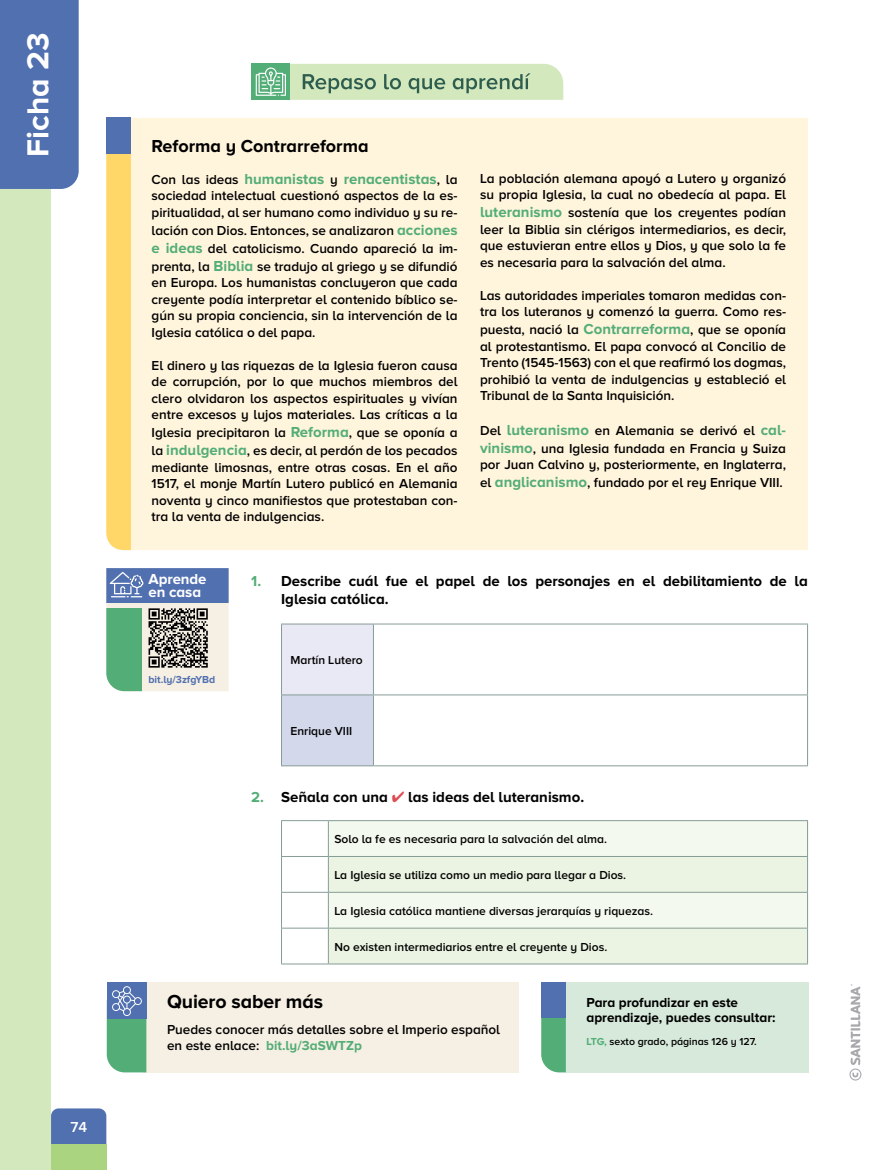
<style>
.page{position:relative;width:893px;height:1170px;background:#fff}
.page>*{position:absolute;margin:0;border:0;box-sizing:border-box;transform-origin:0 0}
.t1{font:700 31.5px "Proxima Nova A";color:#fff}
.t2{font:700 19.5px "Proxima Nova A";letter-spacing:-.005em;color:#000}
.t3{font:700 18px "Proxima Nova A";color:#000}
.t4{font:700 15px/18px "Proxima Nova A";color:#000}
.t5{font:700 15px "Proxima Nova A";color:#53ad77}
.t6{font:700 15px/13.5px "Proxima Nova A";letter-spacing:-.005em;color:#fff}
.t7{font:600 15px "Proxima Nova A";color:#fff}
.t8{font:600 13.5px/16.5px "Proxima Nova A";color:#000}
.t9{font:700 13.5px/15px "Proxima Nova A";color:#000}
.t10{font:600 12px "Proxima Nova A";color:#000}
.t11{font:600 10.5px "Proxima Nova A";color:#000}
.t12{font:700 10.5px "Proxima Nova A";letter-spacing:-.005em;color:#5170b0}
.s1{font-weight:600;font-size:13.5px;color:#000}
.s2{font-weight:700;font-size:15px;color:#53ad77}
.s3{color:#53ad77}
.s4{color:#dc4e54}
.s5{font-weight:700;color:#53ad77}
</style>
<div class="page">
<div style="left:0;top:172px;width:51px;height:997px;background:#d3e8bc"></div>
<div style="left:0;top:0;width:79px;height:189px;background:#5170b0"></div>
<div style="left:51px;top:1108px;width:55px;height:36px;background:#5170b0"></div>
<div style="left:51px;top:1144px;width:55px;height:25px;background:#abd481"></div>
<div style="left:131px;top:118px;width:677px;height:432px;background:#fff4dc"></div>
<div style="left:106px;top:154px;width:25px;height:396px;background:#ffd668"></div>
<div style="left:106px;top:118px;width:25px;height:36px;background:#5170b0"></div>
<div style="left:281px;top:624px;width:92px;height:71px;background:#e8e9f4"></div>
<svg style="left:374px;top:624px;width:433px;height:72px"></svg>
<div style="left:281px;top:695px;width:92px;height:70px;background:#d4d8eb"></div>
<hr style="left:281px;top:624px;width:1px;height:70px;background:#869c96">
<hr style="left:281px;top:623px;width:92px;height:1px;background:#869c96">
<hr style="left:373px;top:624px;width:1px;height:70px;background:#869c96">
<hr style="left:373px;top:623px;width:435px;height:1px;background:#869c96">
<hr style="left:807px;top:624px;width:1px;height:70px;background:#869c96">
<hr style="left:373px;top:694px;width:435px;height:1px;background:#869c96">
<hr style="left:807px;top:695px;width:1px;height:70px;background:#869c96">
<hr style="left:373px;top:765px;width:435px;height:1px;background:#869c96">
<hr style="left:281px;top:695px;width:1px;height:70px;background:#869c96">
<hr style="left:281px;top:694px;width:92px;height:1px;background:#869c96">
<hr style="left:373px;top:695px;width:1px;height:70px;background:#869c96">
<hr style="left:281px;top:765px;width:92px;height:1px;background:#869c96">
<div style="left:329px;top:821px;width:478px;height:35px;background:#f4f9ef"></div>
<svg style="left:329px;top:857px;width:478px;height:106px;fill:#ebf4e2"></svg>
<hr style="left:281px;top:820px;width:47px;height:1px;background:#869c96">
<hr style="left:281px;top:821px;width:1px;height:35px;background:#869c96">
<hr style="left:328px;top:820px;width:480px;height:1px;background:#869c96">
<hr style="left:328px;top:821px;width:1px;height:35px;background:#869c96">
<hr style="left:807px;top:821px;width:1px;height:35px;background:#869c96">
<hr style="left:281px;top:856px;width:47px;height:1px;background:#869c96">
<hr style="left:281px;top:856px;width:1px;height:35px;background:#869c96">
<hr style="left:328px;top:856px;width:480px;height:1px;background:#869c96">
<hr style="left:328px;top:856px;width:1px;height:35px;background:#869c96">
<hr style="left:807px;top:856px;width:1px;height:35px;background:#869c96">
<hr style="left:281px;top:891px;width:47px;height:1px;background:#869c96">
<hr style="left:281px;top:892px;width:1px;height:35px;background:#869c96">
<hr style="left:328px;top:891px;width:480px;height:1px;background:#869c96">
<hr style="left:328px;top:892px;width:1px;height:35px;background:#869c96">
<hr style="left:807px;top:892px;width:1px;height:35px;background:#869c96">
<hr style="left:281px;top:927px;width:47px;height:1px;background:#869c96">
<hr style="left:281px;top:928px;width:1px;height:35px;background:#869c96">
<hr style="left:328px;top:927px;width:480px;height:1px;background:#869c96">
<hr style="left:328px;top:928px;width:1px;height:35px;background:#869c96">
<hr style="left:807px;top:928px;width:1px;height:35px;background:#869c96">
<hr style="left:281px;top:963px;width:47px;height:1px;background:#869c96">
<hr style="left:328px;top:963px;width:480px;height:1px;background:#869c96">
<svg style="left:251px;top:64px;width:312px;height:36px;background:#b6d4ab"></svg>
<div style="left:143px;top:982px;width:376px;height:90px;background:#f6efe3"></div>
<div style="left:107px;top:982px;width:39px;height:36px;background:#5170b0"></div>
<svg style="left:107px;top:986px;width:39px;height:86px"></svg>
<div style="left:565px;top:982px;width:243px;height:90px;background:#d7e9db"></div>
<svg style="left:541px;top:1018px;width:25px;height:54px"></svg>
<div style="left:541px;top:982px;width:25px;height:36px;background:#5170b0"></div>
<svg style="left:106px;top:568px;width:123px;height:123px;background:#90a6a8"></svg>
<svg style="left:849px;top:984px;width:12px;height:96px"></svg>
<h1 class="t1" style="left:20px;top:157px;width:125px;rotate:-90deg">Ficha 23</h1>
<p class="t7" style="left:70px;top:1118px;width:18px">74</p>
<h3 class="t3" style="left:152px;top:136px;width:219px">Reforma y Contrarreforma</h3>
<p class="t5" style="left:152px;top:170px;width:308px"><span class="s1">Con las ideas</span> humanistas <span class="s1">y</span> renacentistas<span class="s1">, la</span></p>
<p class="t8" style="left:152px;top:187px;width:307px">sociedad intelectual cuestionó aspectos de la es&shy;piritualidad, al ser humano como individuo y su re-</p>
<p class="t8" style="left:152px;top:221px;width:308px;line-height:18px;text-align:justify">lación con Dios. Entonces, se analizaron <span class="s2">acciones e ideas</span> del catolicismo. Cuando apareció la im&shy;prenta, la <span class="s2">Biblia</span> se tradujo al griego y se difundió</p>
<p class="t8" style="left:152px;top:274px;width:308px;text-align:justify">en Europa. Los humanistas concluyeron que cada creyente podía interpretar el contenido bíblico se&shy;gún su propia conciencia, sin la intervención de la Iglesia católica o del papa.</p>
<p class="t8" style="left:152px;top:357px;width:308px;text-align:justify">El dinero y las riquezas de la Iglesia fueron causa de corrupción, por lo que muchos miembros del clero olvidaron los aspectos espirituales y vivían entre excesos y lujos materiales. Las críticas a la</p>
<p class="t8" style="left:152px;top:423px;width:308px;line-height:18px">Iglesia precipitaron la <span class="s2">Reforma</span>, que se oponía a la <span class="s2">indulgencia</span>, es decir, al perdón de los pecados</p>
<p class="t8" style="left:152px;top:459px;width:308px;text-align:justify">mediante limosnas, entre otras cosas. En el año 1517, el monje Martín Lutero publicó en Alemania noventa y cinco manifiestos que protestaban con&shy;tra la venta de indulgencias.</p>
<p class="t8" style="left:480px;top:169px;width:307px">La población alemana apoyó a Lutero y organizó su propia Iglesia, la cual no obedecía al papa. El</p>
<p class="t8" style="left:480px;top:204px;width:308px;text-align:justify"><span class="s2">luteranismo</span> sostenía que los creyentes podían leer la Biblia sin clérigos intermediarios, es decir, que estuvieran entre ellos y Dios, y que solo la fe es necesaria para la salvación del alma.</p>
<p class="t8" style="left:480px;top:286px;width:308px">Las autoridades imperiales tomaron medidas con&shy;tra los luteranos y comenzó la guerra. Como res-</p>
<p class="t8" style="left:480px;top:321px;width:308px;text-align:justify">puesta, nació la <span class="s2">Contrarreforma</span>, que se oponía al protestantismo. El papa convocó al Concilio de Trento (1545-1563) con el que reafirmó los dogmas, prohibió la venta de indulgencias y estableció el Tribunal de la Santa Inquisición.</p>
<p class="t8" style="left:480px;top:421px;width:308px;line-height:18px">Del <span class="s2">luteranismo</span> en Alemania se derivó el <span class="s2">cal&shy;vinismo</span>, una Iglesia fundada en Francia y Suiza</p>
<p class="t8" style="left:480px;top:455px;width:308px;line-height:18px">por Juan Calvino y, posteriormente, en Inglaterra, el <span class="s2">anglicanismo</span>, fundado por el rey Enrique VIII.</p>
<p class="t6" style="left:149px;top:572px;width:60px">Aprende en casa</p>
<p class="t12" style="left:149px;top:673px;width:68px">bit.ly/3zfgYBd</p>
<p class="t4" style="left:281px;top:572px;width:528px;text-indent:-30px"><span class="s3">1.</span> Describe cuál fue el papel de los personajes en el debilitamiento de la<br>Iglesia católica.</p>
<p class="t10" style="left:290px;top:653px;width:74px">Martín Lutero</p>
<p class="t10" style="left:290px;top:724px;width:63px">Enrique VIII</p>
<p class="t4" style="left:251px;top:788px;width:335px"><span class="s3">2.</span> Señala con una <span class="s4">✔</span> las ideas del luteranismo.</p>
<p class="t10" style="left:334px;top:832px;width:274px">Solo la fe es necesaria para la salvación del alma.</p>
<p class="t10" style="left:334px;top:868px;width:293px">La Iglesia se utiliza como un medio para llegar a Dios.</p>
<p class="t10" style="left:334px;top:904px;width:320px">La Iglesia católica mantiene diversas jerarquías y riquezas.</p>
<p class="t10" style="left:334px;top:939px;width:274px">No existen intermediarios entre el creyente y Dios.</p>
<h2 class="t2" style="left:167px;top:990px;width:158px">Quiero saber más</h2>
<p class="t9" style="left:586px;top:994px;width:191px">Para profundizar en este aprendizaje, puedes consultar:</p>
<p class="t11" style="left:586px;top:1035px;width:172px"><span class="s5">LTG,</span> sexto grado, páginas 126 y 127.</p>
<p class="t8" style="left:167px;top:1020px;width:335px">Puedes conocer más detalles sobre el Imperio español en este enlace: <span class="s5">bit.ly/3aSWTZp</span></p>
</div>
